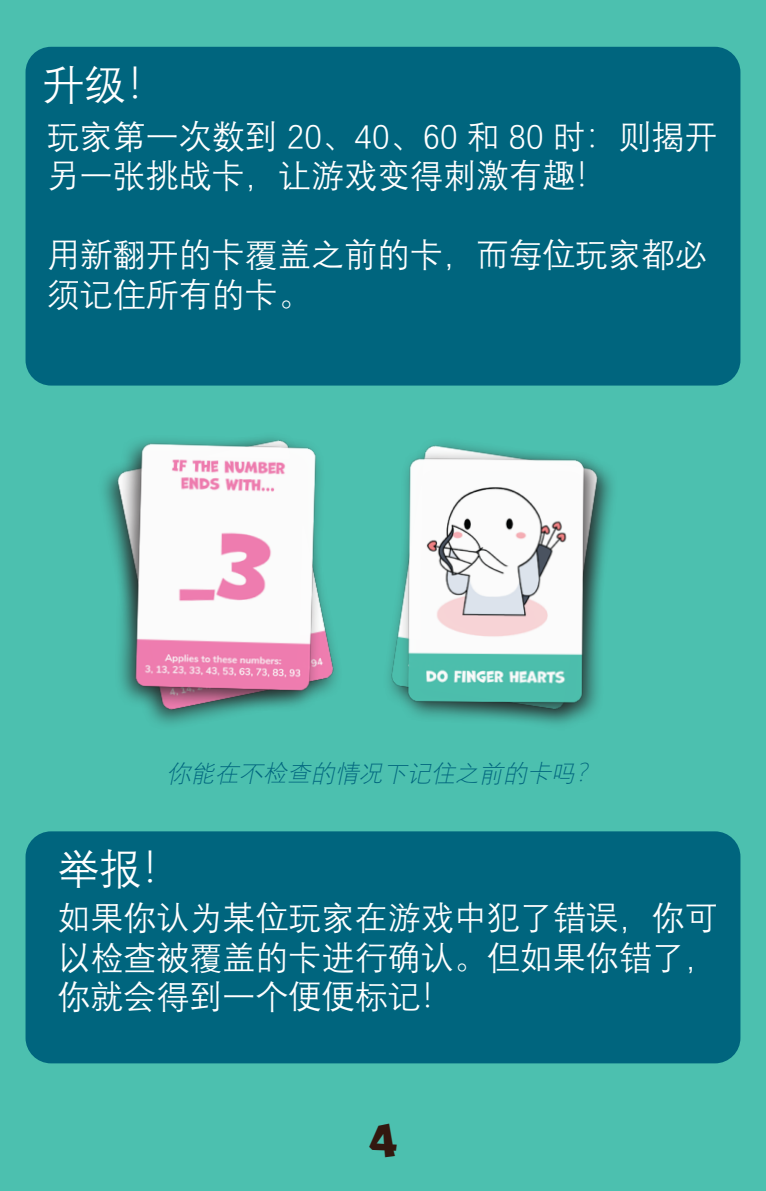
<style>
.page{position:relative;width:766px;height:1191px;background:#fff}
.page>*{position:absolute;margin:0;border:0;box-sizing:border-box;transform-origin:0 0}
.t1{font:42px "Deng Xian";color:#fff}
.t2{font:42px "Marvin";color:#33180f}
.t3{font:33px/39.6px "Deng Xian";color:#fff}
.t4{font:italic 300 24px "Deng Xian";color:#00657e}
</style>
<div class="page">
<div style="left:0;top:0;width:765px;height:1191px;background:#4cc0af"></div>
<div style="left:26px;top:47px;width:714px;height:338px;background:#00657e;border-radius:26px"></div>
<div style="left:26px;top:831px;width:714px;height:232px;background:#00657e;border-radius:26px"></div>
<img style="left:107px;top:470px;width:230px;height:251px">
<img style="left:389px;top:443px;width:219px;height:255px">
<div style="left:115px;top:435px;width:210px;height:277px;background:#231f20;opacity:.75"></div>
<img style="left:128px;top:435px;width:197px;height:264px">
<div style="left:398px;top:449px;width:207px;height:275px;background:#231f20;opacity:.75"></div>
<img style="left:400px;top:451px;width:192px;height:260px">
<p class="t1" style="left:43px;top:58px;width:127px">升级！</p>
<p class="t3" style="left:47px;top:115px;width:672px">玩家第一次数到 20、40、60 和 80 时：则揭开另一张挑战卡，让游戏变得刺激有趣！</p>
<p class="t3" style="left:47px;top:234px;width:662px">用新翻开的卡覆盖之前的卡，而每位玩家都必须记住所有的卡。</p>
<p class="t4" style="left:167px;top:758px;width:440px">你能在不检查的情况下记住之前的卡吗？</p>
<p class="t1" style="left:57px;top:841px;width:127px">举报！</p>
<p class="t3" style="left:57px;top:896px;width:661px;text-align:justify">如果你认为某位玩家在游戏中犯了错误，你可以检查被覆盖的卡进行确认。但如果你错了，你就会得到一个便便标记！</p>
<p class="t2" style="left:368px;top:1116px;width:30px">4</p>
</div>
